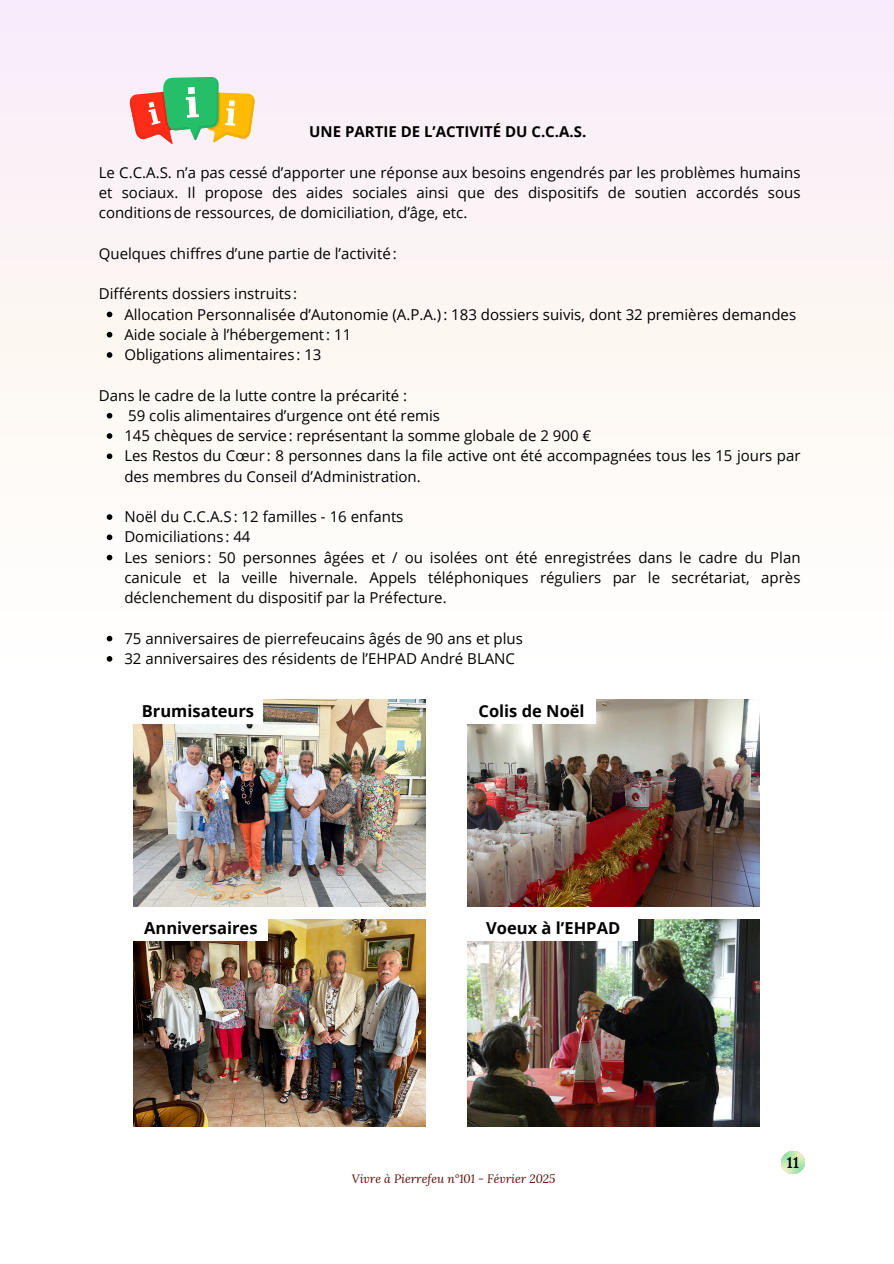
<style>
.page{position:relative;width:894px;height:1264px;background:#fff}
.page>*{position:absolute;margin:0;border:0;box-sizing:border-box;transform-origin:0 0}
.t1{font:700 16.5px "Open Sans";color:#000}
.t2{font:700 16.35px "Quattrocento";color:#000}
.t3{font:15px/20.2px "Open Sans";color:#000;text-align:justify}
.t4{font:700 15px "Open Sans";color:#000}
.t5{font:italic 12px "Lora";color:#5b0905}
</style>
<div class="page">
<img style="left:781px;top:1151px;width:22px;height:22px">
<div style="left:0;top:0;width:893px;height:672px;background:#fdf7f7"></div>
<svg style="left:129px;top:77px;width:126px;height:67px"></svg>
<img style="left:134px;top:699px;width:291px;height:207px">
<img style="left:468px;top:699px;width:291px;height:207px">
<img style="left:134px;top:919px;width:291px;height:207px">
<img style="left:468px;top:919px;width:291px;height:207px">
<div style="left:129px;top:699px;width:133px;height:24px;background:#fff"></div>
<div style="left:462px;top:699px;width:133px;height:24px;background:#fff"></div>
<div style="left:129px;top:916px;width:139px;height:24px;background:#fff"></div>
<div style="left:462px;top:916px;width:175px;height:24px;background:#fff"></div>
<svg style="left:107px;top:311px;width:5px;height:6px"></svg>
<svg style="left:107px;top:332px;width:5px;height:5px"></svg>
<svg style="left:107px;top:352px;width:5px;height:6px"></svg>
<svg style="left:107px;top:413px;width:5px;height:5px"></svg>
<svg style="left:107px;top:433px;width:5px;height:6px"></svg>
<svg style="left:107px;top:453px;width:5px;height:6px"></svg>
<svg style="left:107px;top:514px;width:5px;height:6px"></svg>
<svg style="left:107px;top:534px;width:5px;height:6px"></svg>
<svg style="left:107px;top:554px;width:5px;height:6px"></svg>
<svg style="left:107px;top:635px;width:5px;height:6px"></svg>
<svg style="left:107px;top:656px;width:5px;height:5px"></svg>
<p class="t4" style="left:309px;top:121px;width:278px">UNE PARTIE DE L’ACTIVITÉ DU C.C.A.S.</p>
<p class="t3" style="left:99px;top:162px;width:703px">Le C.C.A.S. n’a pas cessé d’apporter une réponse aux besoins engendrés par les problèmes humains et sociaux. Il propose des aides sociales ainsi que des dispositifs de soutien accordés sous conditionsde ressources, de domiciliation, d’âge, etc.</p>
<p class="t3" style="left:99px;top:243px;width:299px">Quelques chiffres d’une partie de l’activité:</p>
<p class="t3" style="left:99px;top:283px;width:200px">Différents dossiers instruits :</p>
<p class="t3" style="left:124px;top:303px;width:673px">Allocation Personnalisée d’Autonomie (A.P.A.): 183 dossiers suivis, dont 32 premières demandes</p>
<h3 class="t3" style="left:124px;top:324px;width:228px">Aide sociale à l’hébergement: 11</h3>
<p class="t3" style="left:124px;top:344px;width:198px">Obligations alimentaires : 13</p>
<p class="t3" style="left:99px;top:384px;width:309px">Dans le cadre de la lutte contre la précarité :</p>
<h2 class="t3" style="left:128px;top:405px;width:313px">59 colis alimentaires d’urgence ont été remis</h2>
<p class="t3" style="left:124px;top:425px;width:468px">145 chèques de service: représentant la somme globale de 2 900 €</p>
<h2 class="t3" style="left:124px;top:445px;width:677px">Les Restos du Cœur : 8 personnes dans la file active ont été accompagnées tous les 15 jours par des membres du Conseil d’Administration.</h2>
<p class="t3" style="left:124px;top:506px;width:280px">Noël du C.C.A.S: 12 familles - 16 enfants</p>
<h2 class="t3" style="left:124px;top:526px;width:128px">Domiciliations : 44</h2>
<p class="t3" style="left:124px;top:546px;width:677px">Les seniors : 50 personnes âgées et / ou isolées ont été enregistrées dans le cadre du Plan canicule et la veille hivernale. Appels téléphoniques réguliers par le secrétariat, après déclenchement du dispositif par la Préfecture.</p>
<p class="t3" style="left:124px;top:627px;width:400px">75 anniversaires de pierrefeucains âgés de 90 ans et plus</p>
<p class="t3" style="left:124px;top:648px;width:392px">32 anniversaires des résidents de l’EHPAD André BLANC</p>
<p class="t1" style="left:142px;top:699px;width:114px">Brumisateurs</p>
<p class="t1" style="left:478px;top:699px;width:108px">Colis de Noël</p>
<h3 class="t1" style="left:144px;top:916px;width:115px">Anniversaires</h3>
<p class="t1" style="left:486px;top:916px;width:135px">Voeux à l’EHPAD</p>
<p class="t5" style="left:351px;top:1170px;width:205px">Vivre à Pierrefeu n°101 - Février 2025</p>
<h1 class="t2" style="left:786px;top:1153px;width:14px">11</h1>
</div>
